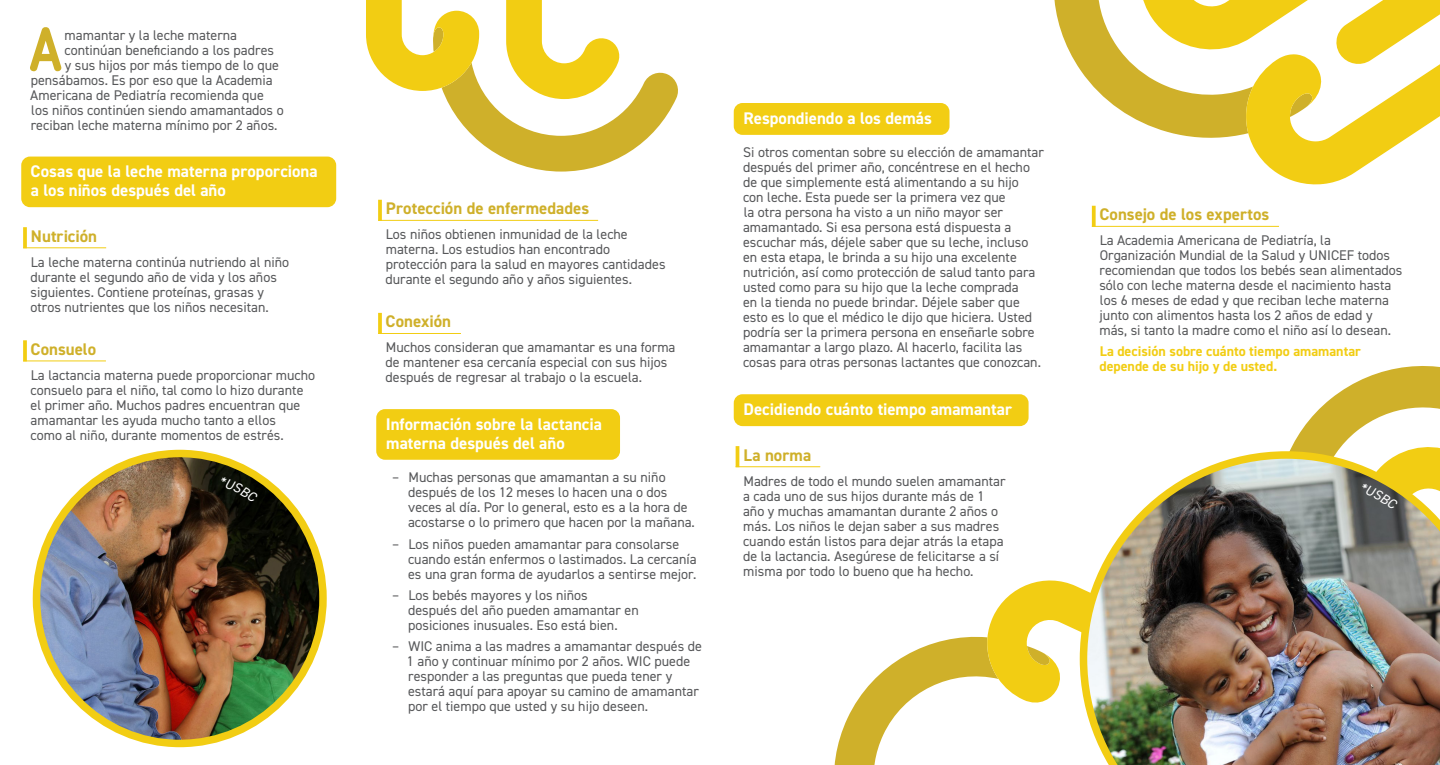
<style>
.page{position:relative;width:1440px;height:765px;background:#fff}
.page>*{position:absolute;margin:0;border:0;box-sizing:border-box;transform-origin:0 0}
.Body-dropcap-ES{font:900 62.88px "WIC Gravur Condensed";color:#cfb02a}
.Header-ES{font:700 16.88px/18.8px "DIN2014";color:#fff}
.Subhead-ES{font:700 16.88px "DIN2014";color:#cfb02a}
.Body{font:14px/15px "DIN2014";color:#57585a}
.Body-dropcap-ES-2{font:14px "DIN2014";color:#57585a}
.Body-2{font:700 14px/15px "DIN2014";color:#f2cd13}
</style>
<div class="page">
<img style="left:37px;top:454px;width:286px;height:289px">
<div style="left:33px;top:450px;width:294px;height:297px;border:8px solid #f2cd13;border-radius:50%"></div>
<svg style="left:834px;top:580px;width:246px;height:185px"></svg>
<svg style="left:366px;top:0;width:312px;height:172px"></svg>
<svg style="left:1054px;top:0;width:386px;height:185px"></svg>
<img style="left:1080px;top:452px;width:360px;height:313px">
<div style="left:21px;top:157px;width:315px;height:50px;background:#f2cd13;border-radius:9px"></div>
<svg style="left:23px;top:227px;width:4px;height:20px"></svg>
<hr style="left:23px;top:247px;width:83px;height:1px;background:#f2cd13">
<svg style="left:23px;top:340px;width:4px;height:20px"></svg>
<hr style="left:23px;top:360px;width:83px;height:1px;background:#f2cd13">
<svg style="left:378px;top:200px;width:4px;height:20px"></svg>
<hr style="left:378px;top:220px;width:220px;height:1px;background:#f2cd13">
<svg style="left:378px;top:313px;width:4px;height:20px"></svg>
<hr style="left:378px;top:333px;width:83px;height:1px;background:#f2cd13">
<div style="left:376px;top:409px;width:244px;height:51px;background:#f2cd13;border-radius:9px"></div>
<div style="left:734px;top:103px;width:216px;height:32px;background:#f2cd13;border-radius:9px"></div>
<div style="left:734px;top:394px;width:295px;height:32px;background:#f2cd13;border-radius:9px"></div>
<hr style="left:736px;top:446px;width:3px;height:21px;background:#f2cd13">
<hr style="left:736px;top:466px;width:84px;height:1px;background:#f2cd13">
<svg style="left:1092px;top:206px;width:4px;height:20px"></svg>
<hr style="left:1092px;top:226px;width:187px;height:1px;background:#f2cd13">
<svg style="left:1268px;top:366px;width:172px;height:176px"></svg>
<svg style="left:221px;top:477px;width:38px;height:26px"></svg>
<p class="Body-dropcap-ES" style="left:29px;top:14px;width:36px">A</p>
<p class="Body-dropcap-ES-2" style="left:65px;top:26px;width:174px">mamantar y la leche materna</p>
<p class="Body-dropcap-ES-2" style="left:65px;top:41px;width:211px">continúan beneficiando a los padres</p>
<p class="Body-dropcap-ES-2" style="left:65px;top:56px;width:216px">y sus hijos por más tiempo de lo que</p>
<p class="Body-dropcap-ES-2" style="left:31px;top:71px;width:244px">pensábamos. Es por eso que la Academia</p>
<p class="Body-dropcap-ES-2" style="left:30px;top:86px;width:235px">Americana de Pediatría recomienda que</p>
<p class="Body-dropcap-ES-2" style="left:31px;top:101px;width:254px">los niños continúen siendo amamantados o</p>
<p class="Body-dropcap-ES-2" style="left:31px;top:116px;width:248px">reciban leche materna mínimo por 2 años.</p>
<p class="Header-ES" style="left:31px;top:162px;width:289px">Cosas que la leche materna proporciona a los niños después del año</p>
<p class="Subhead-ES" style="left:31px;top:225px;width:68px">Nutrición</p>
<p class="Body" style="left:31px;top:254px;width:260px">La leche materna continúa nutriendo al niño durante el segundo año de vida y los años siguientes. Contiene proteínas, grasas y otros nutrientes que los niños necesitan.</p>
<p class="Subhead-ES" style="left:31px;top:338px;width:67px">Consuelo</p>
<p class="Body" style="left:31px;top:367px;width:286px">La lactancia materna puede proporcionar mucho consuelo para el niño, tal como lo hizo durante el primer año. Muchos padres encuentran que amamantar les ayuda mucho tanto a ellos<br>como al niño, durante momentos de estrés.</p>
<p class="Subhead-ES" style="left:386px;top:197px;width:205px">Protección de enfermedades</p>
<p class="Body" style="left:386px;top:227px;width:282px">Los niños obtienen inmunidad de la leche materna. Los estudios han encontrado protección para la salud en mayores cantidades durante el segundo año y años siguientes.</p>
<p class="Subhead-ES" style="left:386px;top:310px;width:67px">Conexión</p>
<p class="Body" style="left:386px;top:340px;width:291px">Muchos consideran que amamantar es una forma de mantener esa cercanía especial con sus hijos después de regresar al trabajo o la escuela.</p>
<p class="Header-ES" style="left:386px;top:414px;width:218px">Información sobre la lactancia materna después del año</p>
<p class="Body" style="left:408px;top:470px;width:288px;text-indent:-16px">– Muchas personas que amamantan a su niño después de los 12 meses lo hacen una o dos veces al día. Por lo general, esto es a la hora de acostarse o lo primero que hacen por la mañana.</p>
<p class="Body" style="left:408px;top:536px;width:290px;text-indent:-16px">– Los niños pueden amamantar para consolarse cuando están enfermos o lastimados. La cercanía es una gran forma de ayudarlos a sentirse mejor.</p>
<p class="Body" style="left:408px;top:587px;width:232px;text-indent:-16px">– Los bebés mayores y los niños después del año pueden amamantar en posiciones inusuales. Eso está bien.</p>
<p class="Body" style="left:407px;top:638px;width:297px;text-indent:-15px">– WIC anima a las madres a amamantar después de 1 año y continuar mínimo por 2 años. WIC puede responder a las preguntas que pueda tener y estará aquí para apoyar su camino de amamantar por el tiempo que usted y su hijo deseen.</p>
<p class="Header-ES" style="left:743px;top:108px;width:190px">Respondiendo a los demás</p>
<p class="Body" style="left:743px;top:145px;width:302px">Si otros comentan sobre su elección de amamantar después del primer año, concéntrese en el hecho de que simplemente está alimentando a su hijo<br>con leche. Esta puede ser la primera vez que<br>la otra persona ha visto a un niño mayor ser amamantado. Si esa persona está dispuesta a escuchar más, déjele saber que su leche, incluso en esta etapa, le brinda a su hijo una excelente nutrición, así como protección de salud tanto para usted como para su hijo que la leche comprada<br>en la tienda no puede brindar. Déjele saber que esto es lo que el médico le dijo que hiciera. Usted podría ser la primera persona en enseñarle sobre amamantar a largo plazo. Al hacerlo, facilita las cosas para otras personas lactantes que conozcan.</p>
<p class="Header-ES" style="left:743px;top:400px;width:270px">Decidiendo cuánto tiempo amamantar</p>
<p class="Subhead-ES" style="left:743px;top:443px;width:69px">La norma</p>
<p class="Body" style="left:743px;top:473px;width:264px">Madres de todo el mundo suelen amamantar a cada uno de sus hijos durante más de 1 año y muchas amamantan durante 2 años o más. Los niños le dejan saber a sus madres cuando están listos para dejar atrás la etapa de la lactancia. Asegúrese de felicitarse a sí misma por todo lo bueno que ha hecho.</p>
<p class="Subhead-ES" style="left:1099px;top:203px;width:172px">Consejo de los expertos</p>
<p class="Body" style="left:1099px;top:233px;width:305px">La Academia Americana de Pediatría, la Organización Mundial de la Salud y UNICEF todos recomiendan que todos los bebés sean alimentados sólo con leche materna desde el nacimiento hasta los 6 meses de edad y que reciban leche materna junto con alimentos hasta los 2 años de edad y más, si tanto la madre como el niño así lo desean.</p>
<p class="Body-2" style="left:1099px;top:344px;width:263px">La decisión sobre cuánto tiempo amamantar depende de su hijo y de usted.</p>
</div>
